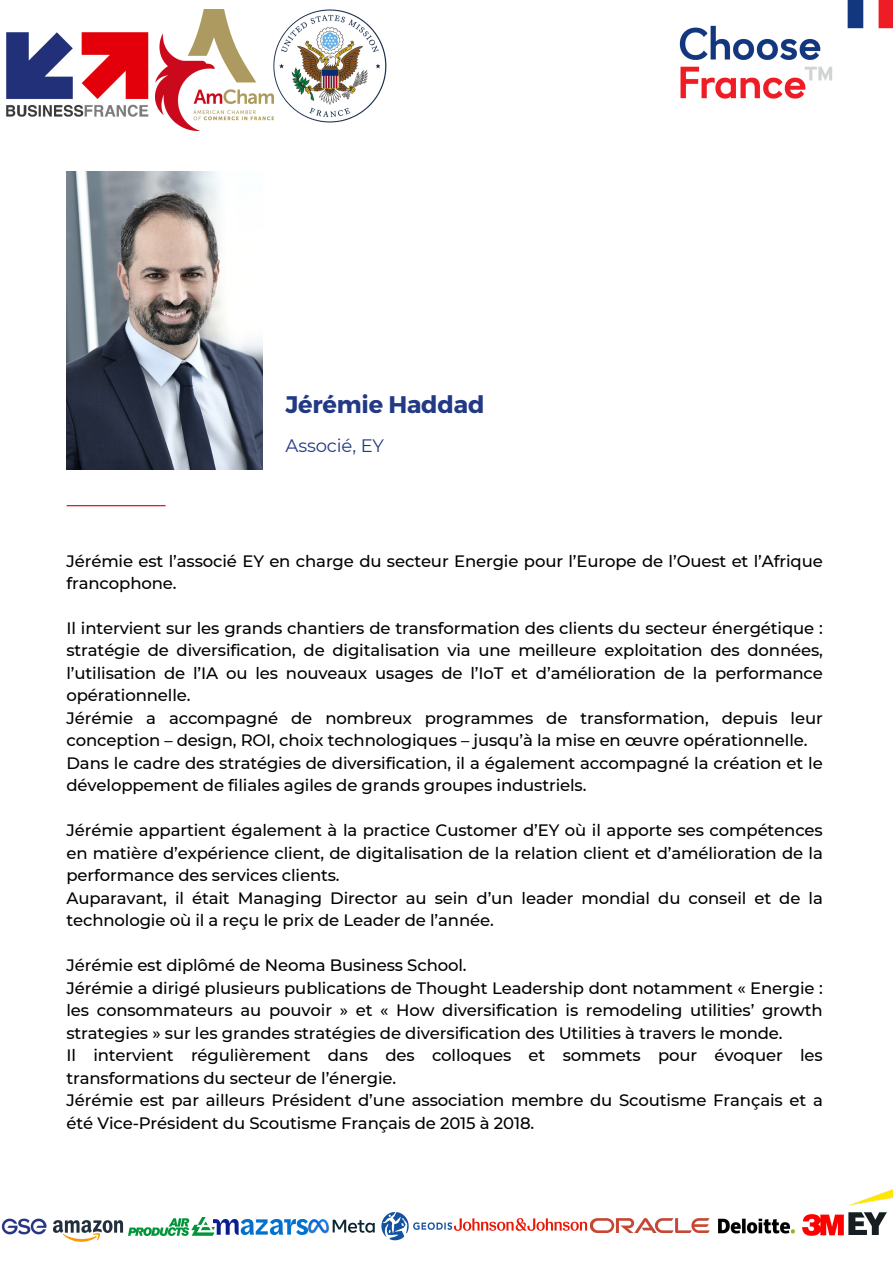
<style>
.page{position:relative;width:893px;height:1264px;background:#fff}
.page>*{position:absolute;margin:0;border:0;box-sizing:border-box;transform-origin:0 0}
.t1{font:700 24px "Montserrat";letter-spacing:-.01em;color:#223a85}
.t2{font:18px "Montserrat";letter-spacing:-.005em;color:#223a85}
.t3{font:500 16.5px/22.5px "Montserrat";letter-spacing:-.01em;color:#000}
</style>
<div class="page">
<img style="left:273px;top:9px;width:114px;height:114px">
<img style="left:155px;top:9px;width:118px;height:122px">
<img style="left:6px;top:32px;width:143px;height:85px">
<img style="left:132px;top:1217px;width:82px;height:18px">
<img style="left:214px;top:1219px;width:93px;height:15px">
<img style="left:454px;top:1218px;width:134px;height:13px">
<img style="left:1px;top:1218px;width:43px;height:17px">
<img style="left:848px;top:1189px;width:44px;height:45px">
<img style="left:44px;top:1220px;width:88px;height:22px">
<img style="left:590px;top:1218px;width:119px;height:14px">
<img style="left:307px;top:1219px;width:68px;height:15px">
<img style="left:802px;top:1214px;width:41px;height:21px">
<img style="left:718px;top:1218px;width:77px;height:16px">
<img style="left:381px;top:1212px;width:72px;height:29px">
<svg style="left:66px;top:505px;width:100px;height:1px"></svg>
<img style="left:66px;top:171px;width:196px;height:298px">
<img style="left:679px;top:0;width:213px;height:99px">
<p class="t1" style="left:285px;top:389px;width:200px">Jérémie Haddad</p>
<p class="t2" style="left:285px;top:434px;width:100px">Associé, EY</p>
<p class="t3" style="left:66px;top:549px;width:757px">Jérémie est l’associé EY en charge du secteur Energie pour l’Europe de l’Ouest et l’Afrique francophone.</p>
<p class="t3" style="left:66px;top:617px;width:757px;text-align:justify">Il intervient sur les grands chantiers de transformation des clients du secteur énergétique : stratégie de diversification, de digitalisation via une meilleure exploitation des données, l’utilisation de l’IA ou les nouveaux usages de l’IoT et d’amélioration de la performance opérationnelle.</p>
<p class="t3" style="left:66px;top:706px;width:757px">Jérémie a accompagné de nombreux programmes de transformation, depuis leur conception – design, ROI, choix technologiques – jusqu’à la mise en œuvre opérationnelle.</p>
<p class="t3" style="left:66px;top:751px;width:757px">Dans le cadre des stratégies de diversification, il a également accompagné la création et le développement de filiales agiles de grands groupes industriels.</p>
<p class="t3" style="left:66px;top:819px;width:757px;text-align:justify">Jérémie appartient également à la practice Customer d’EY où il apporte ses compétences en matière d’expérience client, de digitalisation de la relation client et d’amélioration de la performance des services clients.</p>
<p class="t3" style="left:66px;top:886px;width:757px">Auparavant, il était Managing Director au sein d’un leader mondial du conseil et de la technologie où il a reçu le prix de Leader de l’année.</p>
<p class="t3" style="left:66px;top:954px;width:401px">Jérémie est diplômé de Neoma Business School.</p>
<p class="t3" style="left:66px;top:976px;width:757px;text-align:justify">Jérémie a dirigé plusieurs publications de Thought Leadership dont notamment « Energie : les consommateurs au pouvoir » et « How diversification is remodeling utilities’ growth strategies » sur les grandes stratégies de diversification des Utilities à travers le monde.</p>
<p class="t3" style="left:66px;top:1044px;width:757px">Il intervient régulièrement dans des colloques et sommets pour évoquer les transformations du secteur de l’énergie.</p>
<p class="t3" style="left:66px;top:1089px;width:757px">Jérémie est par ailleurs Président d’une association membre du Scoutisme Français et a été Vice-Président du Scoutisme Français de 2015 à 2018.</p>
</div>
